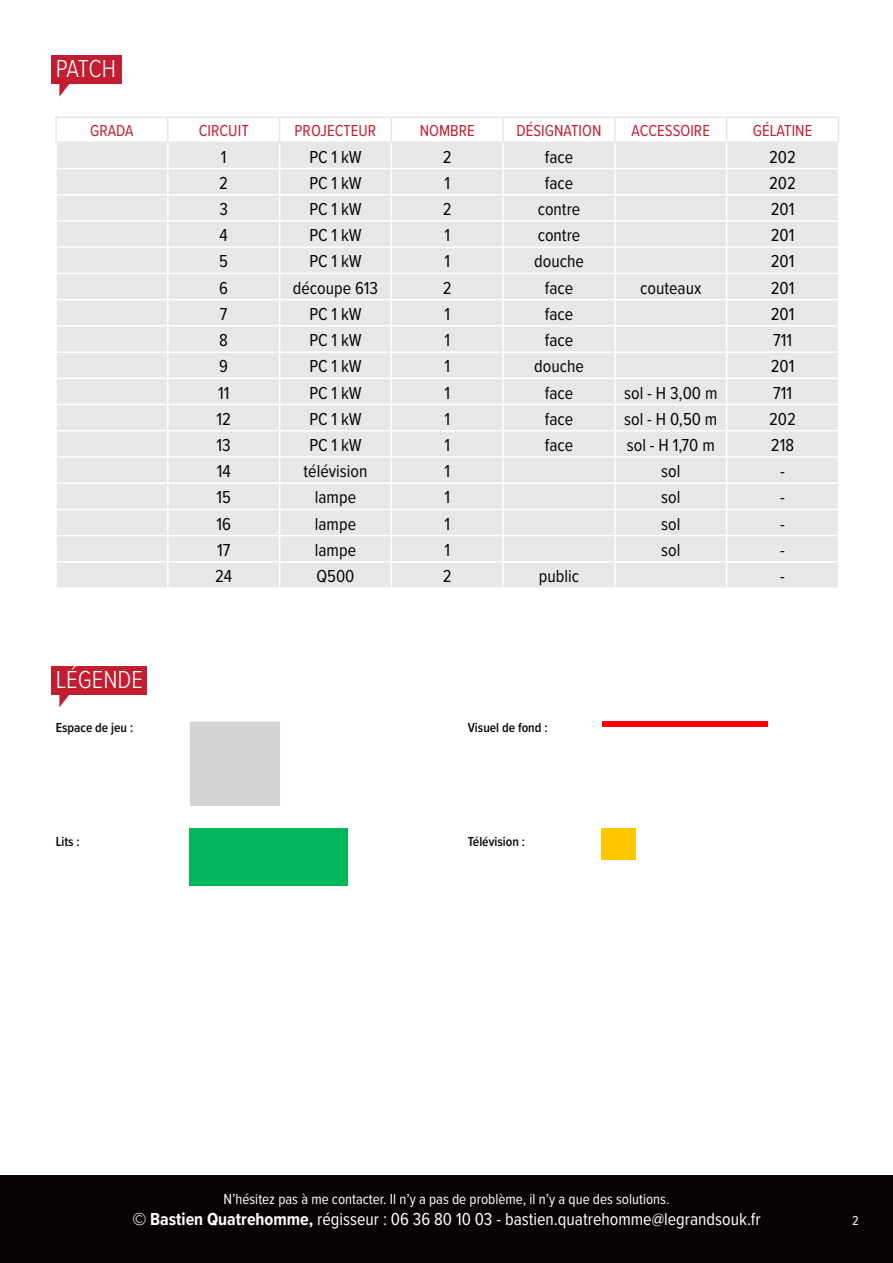
<style>
.page{position:relative;width:893px;height:1263px;background:#fff}
.page>*{position:absolute;margin:0;border:0;box-sizing:border-box;transform-origin:0 0}
.t1{font:300 25.5px "Proxima Nova Cond";color:#fff}
.t2{font:18px "Proxima Nova Cond";color:#080302}
.t3{font:18px "Proxima Nova Cond";color:#fff}
.t4{font:16.5px "Proxima Nova Cond";color:#c01f32}
.t5{font:15px "Proxima Nova Cond";color:#fff}
.t6{font:600 13.5px "Proxima Nova Cond";color:#080302}
.t7{font:13.5px "Proxima Nova Cond";color:#fff}
.s1{font-weight:700}
</style>
<div class="page">
<div style="left:0;top:1176px;width:893px;height:87px;background:#080302"></div>
<div style="left:51px;top:55px;width:70px;height:29px;background:#c11f31"></div>
<svg style="left:59px;top:84px;width:11px;height:13px"></svg>
<div style="left:51px;top:666px;width:95px;height:28px;background:#c11f31"></div>
<svg style="left:59px;top:694px;width:11px;height:13px"></svg>
<hr style="left:55px;top:117px;width:113px;height:1px;background:#e6e7e9">
<hr style="left:55px;top:118px;width:2px;height:24px;background:#e6e7e9">
<hr style="left:55px;top:142px;width:113px;height:1px;background:#e6e7e9">
<svg style="left:57px;top:117px;width:782px;height:470px;background:#e8e9eb"></svg>
<hr style="left:727px;top:142px;width:112px;height:1px;background:#e6e7e9">
<div style="left:190px;top:721px;width:90px;height:85px;background:#d4d4d4"></div>
<div style="left:190px;top:828px;width:158px;height:57px;background:#00b75b"></div>
<div style="left:602px;top:721px;width:165px;height:6px;background:#f00"></div>
<div style="left:602px;top:828px;width:34px;height:32px;background:#ffc600"></div>
<p class="t1" style="left:56px;top:50px;width:62px">PATCH</p>
<p class="t4" style="left:90px;top:119px;width:45px">GRADA</p>
<p class="t4" style="left:199px;top:119px;width:51px">CIRCUIT</p>
<p class="t4" style="left:295px;top:119px;width:83px">PROJECTEUR</p>
<p class="t4" style="left:420px;top:119px;width:57px">NOMBRE</p>
<p class="t4" style="left:516px;top:119px;width:86px">DÉSIGNATION</p>
<p class="t4" style="left:632px;top:119px;width:80px">ACCESSOIRE</p>
<p class="t4" style="left:753px;top:119px;width:61px">GÉLATINE</p>
<p class="t2" style="left:221px;top:143px;width:7px">1</p>
<p class="t2" style="left:309px;top:143px;width:54px">PC 1 kW</p>
<p class="t2" style="left:443px;top:143px;width:10px">2</p>
<p class="t2" style="left:545px;top:143px;width:30px">face</p>
<p class="t2" style="left:769px;top:143px;width:28px">202</p>
<p class="t2" style="left:219px;top:169px;width:10px">2</p>
<p class="t2" style="left:309px;top:169px;width:54px">PC 1 kW</p>
<p class="t2" style="left:444px;top:169px;width:7px">1</p>
<p class="t2" style="left:545px;top:169px;width:30px">face</p>
<p class="t2" style="left:769px;top:169px;width:28px">202</p>
<p class="t2" style="left:219px;top:196px;width:10px">3</p>
<p class="t2" style="left:309px;top:196px;width:54px">PC 1 kW</p>
<p class="t2" style="left:443px;top:196px;width:10px">2</p>
<p class="t2" style="left:538px;top:196px;width:44px">contre</p>
<p class="t2" style="left:771px;top:196px;width:25px">201</p>
<p class="t2" style="left:220px;top:222px;width:10px">4</p>
<p class="t2" style="left:309px;top:222px;width:54px">PC 1 kW</p>
<p class="t2" style="left:444px;top:222px;width:7px">1</p>
<p class="t2" style="left:538px;top:222px;width:44px">contre</p>
<p class="t2" style="left:771px;top:222px;width:25px">201</p>
<p class="t2" style="left:219px;top:248px;width:10px">5</p>
<p class="t2" style="left:309px;top:248px;width:54px">PC 1 kW</p>
<p class="t2" style="left:444px;top:248px;width:7px">1</p>
<p class="t2" style="left:534px;top:248px;width:51px">douche</p>
<p class="t2" style="left:771px;top:248px;width:25px">201</p>
<p class="t2" style="left:219px;top:274px;width:10px">6</p>
<p class="t2" style="left:293px;top:274px;width:87px">découpe 613</p>
<p class="t2" style="left:443px;top:274px;width:10px">2</p>
<p class="t2" style="left:545px;top:274px;width:30px">face</p>
<p class="t2" style="left:640px;top:274px;width:63px">couteaux</p>
<p class="t2" style="left:771px;top:274px;width:25px">201</p>
<p class="t2" style="left:220px;top:301px;width:9px">7</p>
<p class="t2" style="left:309px;top:301px;width:54px">PC 1 kW</p>
<p class="t2" style="left:444px;top:301px;width:7px">1</p>
<p class="t2" style="left:545px;top:301px;width:30px">face</p>
<p class="t2" style="left:771px;top:301px;width:25px">201</p>
<p class="t2" style="left:219px;top:327px;width:10px">8</p>
<p class="t2" style="left:309px;top:327px;width:54px">PC 1 kW</p>
<p class="t2" style="left:444px;top:327px;width:7px">1</p>
<p class="t2" style="left:545px;top:327px;width:30px">face</p>
<p class="t2" style="left:773px;top:327px;width:20px">711</p>
<p class="t2" style="left:219px;top:353px;width:10px">9</p>
<p class="t2" style="left:309px;top:353px;width:54px">PC 1 kW</p>
<p class="t2" style="left:444px;top:353px;width:7px">1</p>
<p class="t2" style="left:534px;top:353px;width:51px">douche</p>
<p class="t2" style="left:771px;top:353px;width:25px">201</p>
<p class="t2" style="left:218px;top:379px;width:13px">11</p>
<p class="t2" style="left:309px;top:379px;width:54px">PC 1 kW</p>
<p class="t2" style="left:444px;top:379px;width:7px">1</p>
<p class="t2" style="left:545px;top:379px;width:30px">face</p>
<p class="t2" style="left:624px;top:379px;width:95px">sol - H 3,00 m</p>
<p class="t2" style="left:773px;top:379px;width:20px">711</p>
<p class="t2" style="left:216px;top:405px;width:16px">12</p>
<p class="t2" style="left:309px;top:405px;width:54px">PC 1 kW</p>
<p class="t2" style="left:444px;top:405px;width:7px">1</p>
<p class="t2" style="left:545px;top:405px;width:30px">face</p>
<p class="t2" style="left:624px;top:405px;width:95px">sol - H 0,50 m</p>
<p class="t2" style="left:769px;top:405px;width:28px">202</p>
<p class="t2" style="left:217px;top:432px;width:16px">13</p>
<p class="t2" style="left:309px;top:432px;width:54px">PC 1 kW</p>
<p class="t2" style="left:444px;top:432px;width:7px">1</p>
<p class="t2" style="left:545px;top:432px;width:30px">face</p>
<p class="t2" style="left:627px;top:432px;width:89px">sol - H 1,70 m</p>
<p class="t2" style="left:771px;top:432px;width:25px">218</p>
<p class="t2" style="left:217px;top:458px;width:15px">14</p>
<p class="t2" style="left:304px;top:458px;width:65px">télévision</p>
<p class="t2" style="left:444px;top:458px;width:7px">1</p>
<p class="t2" style="left:661px;top:458px;width:21px">sol</p>
<p class="t2" style="left:780px;top:458px;width:6px">-</p>
<p class="t2" style="left:216px;top:484px;width:16px">15</p>
<p class="t2" style="left:315px;top:484px;width:43px">lampe</p>
<p class="t2" style="left:444px;top:484px;width:7px">1</p>
<p class="t2" style="left:661px;top:484px;width:21px">sol</p>
<p class="t2" style="left:780px;top:484px;width:6px">-</p>
<p class="t2" style="left:216px;top:510px;width:16px">16</p>
<p class="t2" style="left:315px;top:510px;width:43px">lampe</p>
<p class="t2" style="left:444px;top:510px;width:7px">1</p>
<p class="t2" style="left:661px;top:510px;width:21px">sol</p>
<p class="t2" style="left:780px;top:510px;width:6px">-</p>
<p class="t2" style="left:217px;top:537px;width:15px">17</p>
<p class="t2" style="left:315px;top:537px;width:43px">lampe</p>
<p class="t2" style="left:444px;top:537px;width:7px">1</p>
<p class="t2" style="left:661px;top:537px;width:21px">sol</p>
<p class="t2" style="left:780px;top:537px;width:6px">-</p>
<p class="t2" style="left:215px;top:563px;width:19px">24</p>
<p class="t2" style="left:316px;top:563px;width:40px">Q500</p>
<p class="t2" style="left:443px;top:563px;width:10px">2</p>
<p class="t2" style="left:539px;top:563px;width:42px">public</p>
<p class="t2" style="left:780px;top:563px;width:6px">-</p>
<p class="t1" style="left:56px;top:661px;width:89px">LÉGENDE</p>
<p class="t6" style="left:56px;top:718px;width:79px">Espace de jeu :</p>
<p class="t6" style="left:56px;top:831px;width:26px">Lits :</p>
<p class="t6" style="left:468px;top:718px;width:81px">Visuel de fond :</p>
<p class="t6" style="left:468px;top:831px;width:59px">Télévision :</p>
<p class="t5" style="left:223px;top:1187px;width:447px">N’hésitez pas à me contacter. Il n’y a pas de problème, il n’y a que des solutions.</p>
<p class="t3" style="left:132px;top:1206px;width:630px"><span class="s1">© Bastien Quatrehomme,</span> régisseur : 06 36 80 10 03 - bastien.quatrehomme@legrandsouk.fr</p>
<p class="t7" style="left:852px;top:1211px;width:8px">2</p>
</div>
